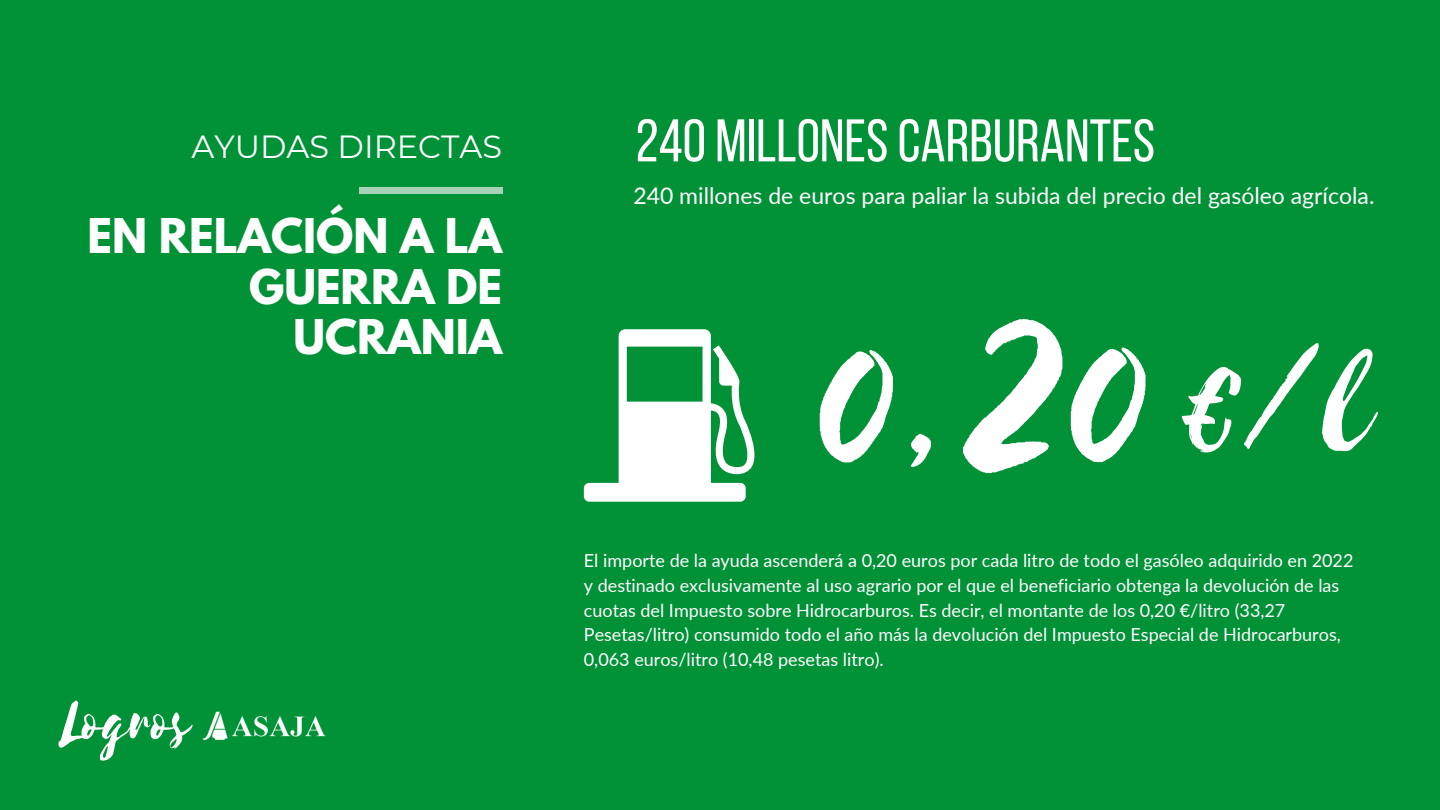
<style>
.page{position:relative;width:1440px;height:810px;background:#019237}
.page>*{position:absolute;margin:0;border:0;box-sizing:border-box;transform-origin:0 0}
.t1{font:154.6px "Selima";color:#fff}
.t2{font:65.9px "Selima";color:#fff}
.t3{font:60px "Bebas Neue";color:#fff}
.t4{font:700 42.5px/50.6px "League Spartan";color:#fff;text-align:right}
.t5{font:32px "Montserrat";color:#fff}
.t6{font:23px "Lato";color:#fff}
.t7{font:18px/24.8px "Lato";color:#fff}
.s1{font-size:204px}
</style>
<div class="page">
<div style="left:359px;top:188px;width:143px;height:5px;background:#a6d3b5"></div>
<img style="left:202px;top:711px;width:124px;height:29px">
<svg style="left:584px;top:329px;width:171px;height:173px"></svg>
<svg style="left:820px;top:350px;width:73px;height:112px"></svg>
<svg style="left:1071px;top:347px;width:75px;height:115px"></svg>
<svg style="left:963px;top:319px;width:99px;height:154px"></svg>
<h3 class="t5" style="left:192px;top:127px;width:312px">AYUDAS DIRECTAS</h3>
<h3 class="t4" style="left:88px;top:216px;width:416px">EN RELACIÓN A LA<br>GUERRA DE<br>UCRANIA</h3>
<h2 class="t2" style="left:62px;top:685px;width:131px">Logros</h2>
<h3 class="t3" style="left:635px;top:116px;width:521px">240 MILLONESCARBURANTES</h3>
<p class="t6" style="left:633px;top:181px;width:743px">240 millones de euros para paliar la subida del precio del gasóleo agrícola.</p>
<h1 class="t1" style="left:912px;top:318px;width:465px"><span class="s1">,</span> €/l</h1>
<p class="t7" style="left:584px;top:548px;width:771px">El importe de la ayuda ascenderá a 0,20 euros por cada litro de todo el gasóleo adquirido en 2022 y destinado exclusivamente al uso agrario por el que el beneficiario obtenga la devolución de las cuotas del Impuesto sobre Hidrocarburos. Es decir, el montante de los 0,20 €/litro (33,27<br>Pesetas/litro) consumido todo el año más la devolución del Impuesto Especial de Hidrocarburos, 0,063 euros/litro (10,48 pesetas litro).</p>
</div>
